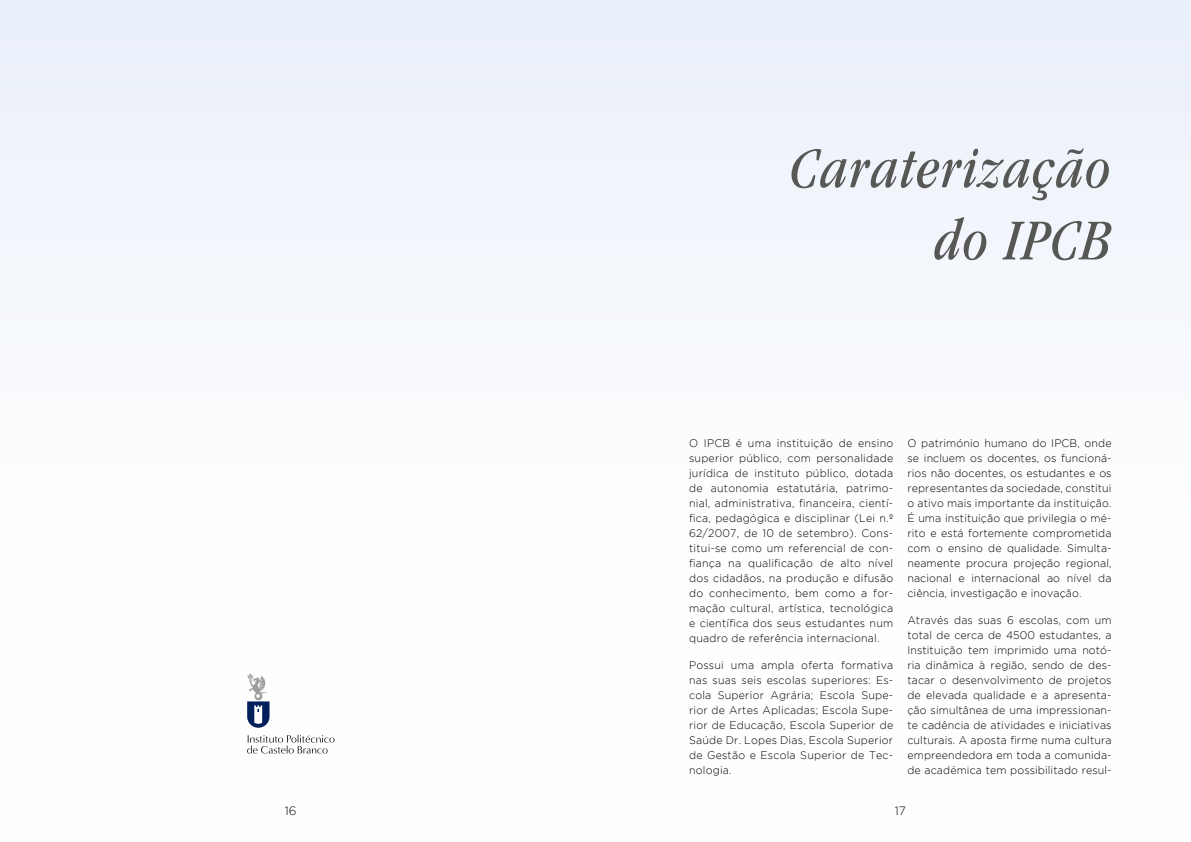
<style>
.page{position:relative;width:1191px;height:842px;background:#fff}
.page>*{position:absolute;margin:0;border:0;box-sizing:border-box;transform-origin:0 0}
.t1{font:italic condensed 60px/72px "Garamond IT Cby BT";letter-spacing:.025em;color:#575756;text-align:right}
.t2{font:300 12px "Gotham";color:#000}
.t3{font:300 11px/15px "Gotham";letter-spacing:.015em;color:#000;text-align:justify}
</style>
<div class="page">
<div style="left:0;top:0;width:1191px;height:842px;background:linear-gradient(to right,#f7f9fd,#f8f9fd)"></div>
<svg style="left:247px;top:673px;width:22px;height:55px"></svg>
<svg style="left:247px;top:735px;width:87px;height:18px"></svg>
<h1 class="t1" style="left:790px;top:131px;width:322px">Caraterização do IPCB</h1>
<p class="t3" style="left:689px;top:436px;width:206px">O IPCB é uma instituição de ensino superior público, com personalidade jurídica de instituto público, dotada de autonomia estatutária, patrimo&shy;nial, administrativa, financeira, cientí&shy;fica, pedagógica e disciplinar (Lei n.º 62/2007, de 10 de setembro). Cons&shy;titui-se como um referencial de con&shy;fiança na qualificação de alto nível dos cidadãos, na produção e difusão do conhecimento, bem como a for&shy;mação cultural, artística, tecnológica e científica dos seus estudantes num quadro de referência internacional.</p>
<p class="t3" style="left:689px;top:657px;width:206px">Possui uma ampla oferta formativa nas suas seis escolas superiores: Es&shy;cola Superior Agrária; Escola Supe&shy;rior de Artes Aplicadas; Escola Supe&shy;rior de Educação, Escola Superior de Saúde Dr. Lopes Dias, Escola Superior de Gestão e Escola Superior de Tec&shy;nologia.</p>
<p class="t3" style="left:907px;top:436px;width:206px">O património humano do IPCB, onde se incluem os docentes, os funcioná&shy;rios não docentes, os estudantes e os representantes da sociedade, constitui o ativo mais importante da instituição.<br>É uma instituição que privilegia o mé&shy;rito e está fortemente comprometida com o ensino de qualidade. Simulta&shy;neamente procura projeção regional, nacional e internacional ao nível da ciência, investigação e inovação.</p>
<p class="t3" style="left:907px;top:612px;width:206px">Através das suas 6 escolas, com um total de cerca de 4500 estudantes, a Instituição tem imprimido uma notó&shy;ria dinâmica à região, sendo de des&shy;tacar o desenvolvimento de projetos de elevada qualidade e a apresenta&shy;ção simultânea de uma impressionan&shy;te cadência de atividades e iniciativas culturais. A aposta firme numa cultura empreendedora em toda a comunida&shy;de académica tem possibilitado resul-</p>
<p class="t2" style="left:285px;top:804px;width:13px">16</p>
<p class="t2" style="left:894px;top:804px;width:13px">17</p>
</div>
